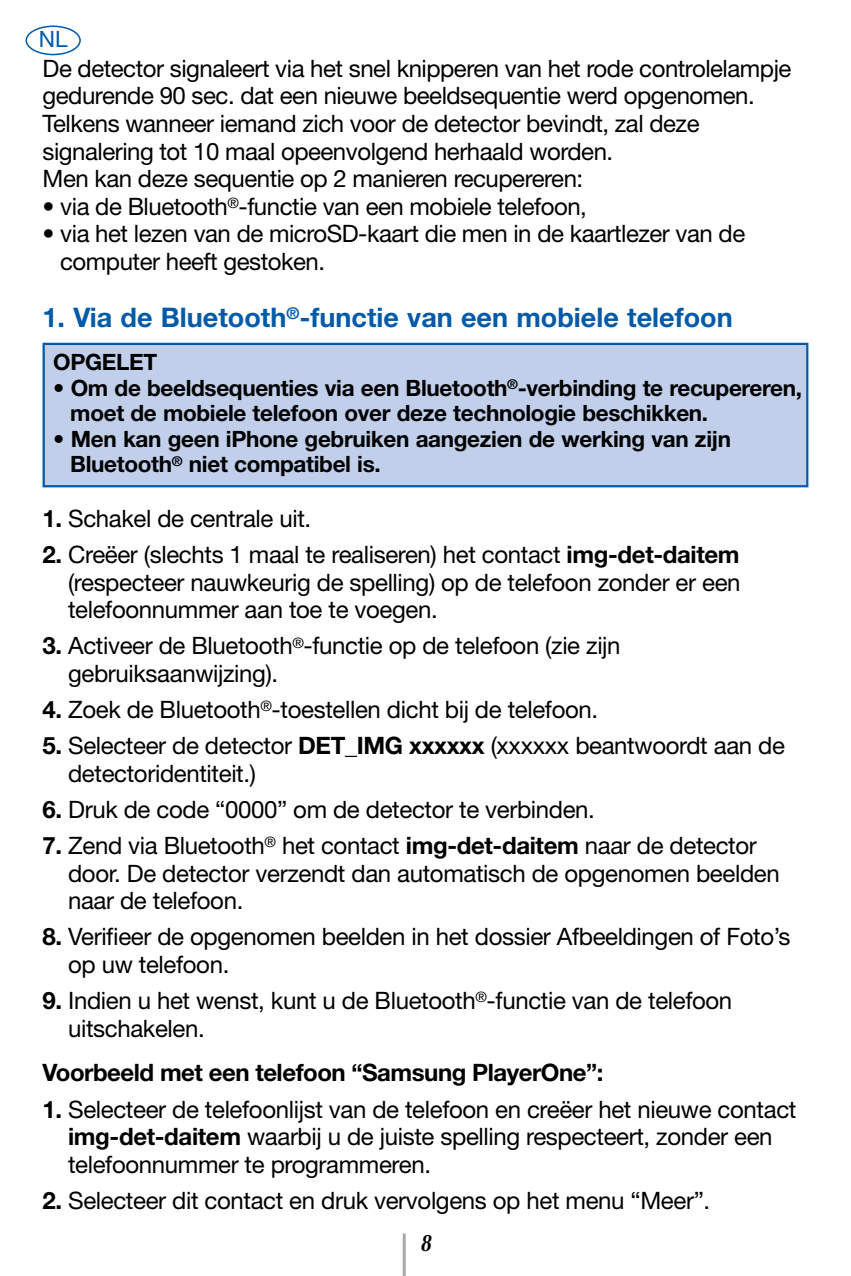
<style>
.page{position:relative;width:851px;height:1276px;background:#fff}
.page>*{position:absolute;margin:0;border:0;box-sizing:border-box;transform-origin:0 0}
.t1{font:700 27px "Helvetica Neue LT Com";color:#005aa8}
.t2{font:24px/27.6px "Helvetica Neue LT Com";letter-spacing:-.015em;color:#000}
.t3{font:700 24px "Helvetica Neue LT Com";letter-spacing:-.02em;color:#000}
.t4{font:italic 700 24px "Optima";color:#000;scale:.8 1}
.t5{font:700 22.5px/25.5px "Helvetica Neue LT Com";letter-spacing:-.015em;color:#000}
.t6{font:22.5px "Helvetica Neue LT Com";color:#005aa8}
.s1{font-weight:700}
</style>
<div class="page">
<div style="left:26px;top:26px;width:55px;height:29px;border:3px solid #005aa8;border-radius:50%"></div>
<hr style="left:402px;top:1233px;width:3px;height:43px;background:#a8a8a8">
<div style="left:45px;top:345px;width:761px;height:140px;background:#c1cfeb"></div>
<div style="left:43px;top:343px;width:765px;height:144px;border:2px solid #005aa8"></div>
<p class="t6" style="left:39px;top:26px;width:30px">NL</p>
<p class="t2" style="left:43px;top:54px;width:750px">De detector signaleert via het snel knipperen van het rode controlelampje gedurende 90 sec. dat een nieuwe beeldsequentie werd opgenomen.<br>Telkens wanneer iemand zich voor de detector bevindt, zal deze signalering tot 10 maal opeenvolgend herhaald worden.<br>Men kan deze sequentie op 2 manieren recupereren:</p>
<p class="t2" style="left:43px;top:192px;width:546px">• via de Bluetooth<sup>®</sup>-functie van een mobiele telefoon,</p>
<p class="t2" style="left:60px;top:220px;width:686px;text-indent:-18px">• via het lezen van de microSD-kaart die men in de kaartlezer van de computer heeft gestoken.</p>
<p class="t1" style="left:43px;top:302px;width:691px">1. Via de Bluetooth<sup>®</sup>-functie van een mobiele telefoon</p>
<p class="t5" style="left:53px;top:349px;width:105px">OPGELET</p>
<p class="t5" style="left:70px;top:375px;width:733px;text-indent:-17px">• Om de beeldsequenties via een Bluetooth<sup>®</sup>-verbinding te recupereren, moet de mobiele telefoon over deze technologie beschikken.</p>
<p class="t5" style="left:70px;top:426px;width:662px;text-indent:-17px">• Men kan geen iPhone gebruiken aangezien de werking van zijn<br>Bluetooth<sup>®</sup> niet compatibel is.</p>
<p class="t2" style="left:43px;top:505px;width:270px"><span class="s1">1.</span> Schakel de centrale uit.</p>
<p class="t2" style="left:68px;top:541px;width:674px;text-align:justify;text-indent:-26px"><span class="s1">2.</span> Creëer (slechts 1 maal te realiseren) het contact <span class="s1">img-det-daitem </span>(respecteer nauwkeurig de spelling) op de telefoon zonder er een telefoonnummer aan toe te voegen.</p>
<p class="t2" style="left:68px;top:632px;width:554px;text-indent:-26px"><span class="s1">3.</span> Activeer de Bluetooth<sup>®</sup>-functie op de telefoon (zie zijn gebruiksaanwijzing).</p>
<p class="t2" style="left:43px;top:696px;width:557px"><span class="s1">4.</span> Zoek de Bluetooth<sup>®</sup>-toestellen dicht bij de telefoon.</p>
<p class="t2" style="left:68px;top:732px;width:718px;text-indent:-26px"><span class="s1">5.</span> Selecteer de detector <span class="s1">DET_IMG xxxxxx</span> (xxxxxx beantwoordt aan de detectoridentiteit.)</p>
<p class="t2" style="left:43px;top:795px;width:553px"><span class="s1">6.</span> Druk de code “0000” om de detector te verbinden.</p>
<p class="t2" style="left:68px;top:832px;width:713px;text-indent:-26px"><span class="s1">7.</span> Zend via Bluetooth<sup>®</sup> het contact <span class="s1">img-det-daitem</span> naar de detector door. De detector verzendt dan automatisch de opgenomen beelden naar de telefoon.</p>
<p class="t2" style="left:68px;top:923px;width:723px;text-indent:-25px"><span class="s1">8.</span> Verifieer de opgenomen beelden in het dossier Afbeeldingen of Foto’s op uw telefoon.</p>
<p class="t2" style="left:68px;top:987px;width:665px;text-indent:-26px"><span class="s1">9.</span> Indien u het wenst, kunt u de Bluetooth<sup>®</sup>-functie van de telefoon uitschakelen.</p>
<p class="t3" style="left:43px;top:1059px;width:562px">Voorbeeld met een telefoon “Samsung PlayerOne”:</p>
<p class="t2" style="left:68px;top:1095px;width:729px;text-indent:-25px"><span class="s1">1.</span> Selecteer de telefoonlijst van de telefoon en creëer het nieuwe contact <span class="s1">img-det-daitem</span> waarbij u de juiste spelling respecteert, zonder een telefoonnummer te programmeren.</p>
<p class="t2" style="left:43px;top:1186px;width:669px"><span class="s1">2.</span> Selecteer dit contact en druk vervolgens op het menu “Meer”.</p>
<p class="t4" style="left:420px;top:1229px;width:15px">8</p>
</div>
